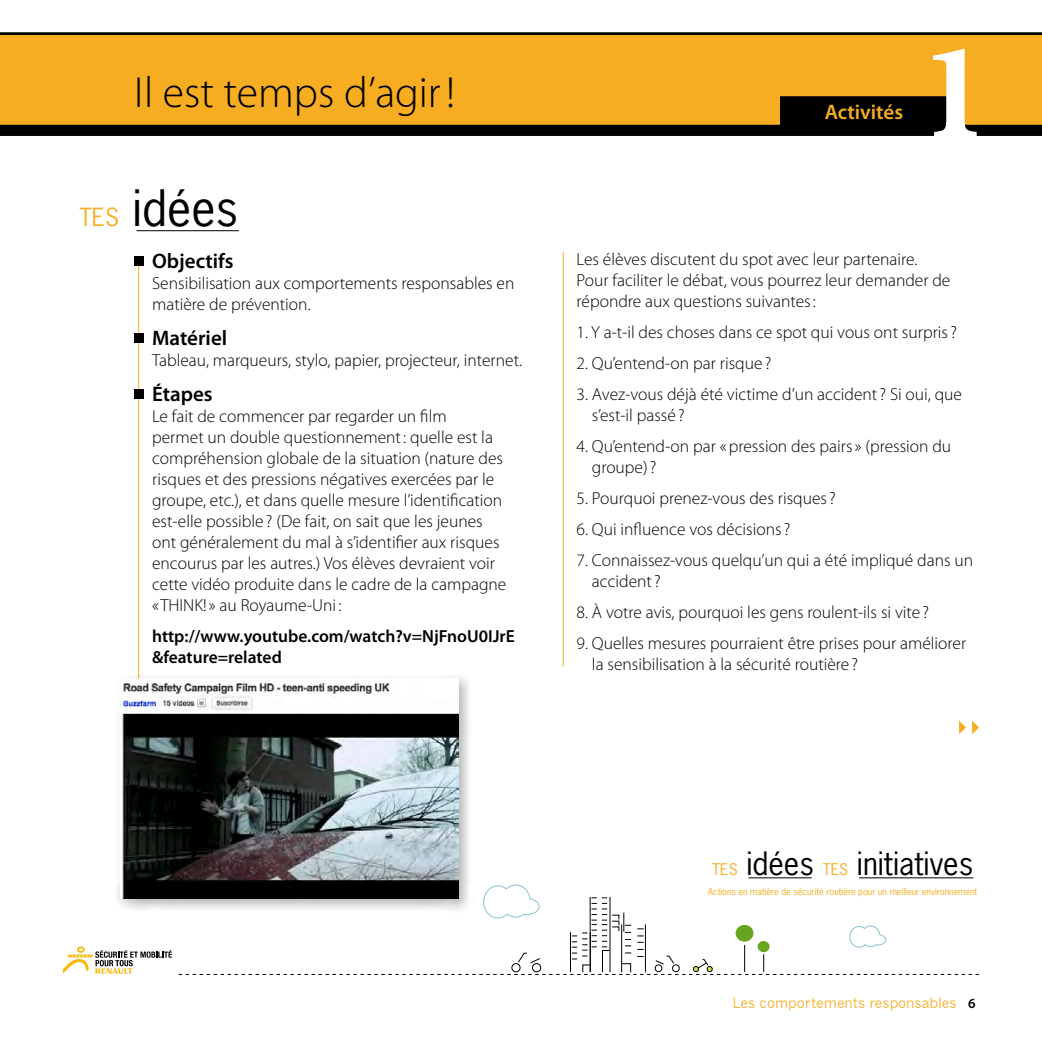
<style>
.page{position:relative;width:1042px;height:1042px;background:#fff}
.page>*{position:absolute;margin:0;border:0;box-sizing:border-box;transform-origin:0 0}
.t1{font:700 138.78px "Minion Pro";color:#fff}
.t2{font:47.25px "News Gothic Std";color:#000}
.t3{font:300 43.75px "Myriad Pro";color:#000}
.t4{font:30.28px "News Gothic Std";color:#000}
.t5{font:600 21px "Myriad Pro";color:#000}
.t6{font:600 21px "Myriad Pro";color:#f7ad21}
.t7{font:300 17.5px/21px "Myriad Pro";color:#000}
.t8{font:600 17.5px/21px "Myriad Pro";color:#000}
.t9{font:14px "News Gothic";color:#f7ad21}
.t10{font:9.1px "News Gothic Std";color:#f7ad21}
.s1{font-size:23.62px;color:#f7ad21}
.s2{font-size:15.05px;color:#f7ad21}
.s3{font-family:"Myriad Pro";font-weight:600;color:#000}
</style>
<div class="page">
<svg style="left:63px;top:946px;width:109px;height:28px"></svg>
<hr style="left:748px;top:877px;width:64px;height:1px;background:#000">
<hr style="left:859px;top:877px;width:114px;height:1px;background:#000">
<svg style="left:0;top:32px;width:1042px;height:4px;background:#4d3b18"></svg>
<div style="left:0;top:36px;width:1042px;height:99px;background:#f7ad21"></div>
<div style="left:781px;top:97px;width:175px;height:32px;background:#000"></div>
<div style="left:780px;top:96px;width:176px;height:34px;border:2px solid #000"></div>
<svg style="left:179px;top:884px;width:800px;height:91px"></svg>
<svg style="left:0;top:125px;width:1042px;height:11px;background:#000"></svg>
<hr style="left:138px;top:259px;width:1px;height:555px;background:#f7ad21">
<hr style="left:563px;top:252px;width:1px;height:414px;background:#f7ad21">
<div style="left:134px;top:256px;width:10px;height:10px;background:#000"></div>
<div style="left:134px;top:333px;width:10px;height:9px;background:#000"></div>
<div style="left:134px;top:389px;width:10px;height:10px;background:#000"></div>
<div style="left:115px;top:673px;width:359px;height:240px;background:#000;opacity:.3"></div>
<img style="left:120px;top:678px;width:339px;height:220px">
<svg style="left:972px;top:720px;width:7px;height:14px"></svg>
<svg style="left:959px;top:720px;width:7px;height:14px"></svg>
<hr style="left:136px;top:230px;width:103px;height:1px;background:#000">
<h3 class="t3" style="left:134px;top:69px;width:323px">Il est temps d’agir!</h3>
<h2 class="t2" style="left:79px;top:178px;width:160px"><span class="s1">TES</span> idées</h2>
<p class="t5" style="left:152px;top:249px;width:83px">Objectifs</p>
<p class="t7" style="left:152px;top:273px;width:364px">Sensibilisation aux comportements responsables en matière de prévention.</p>
<p class="t5" style="left:152px;top:326px;width:77px">Matériel</p>
<p class="t7" style="left:152px;top:350px;width:371px">Tableau, marqueurs, stylo, papier, projecteur, internet.</p>
<p class="t5" style="left:152px;top:382px;width:62px">Étapes</p>
<p class="t7" style="left:152px;top:406px;width:356px">Le fait de commencer par regarder un film<br>permet un double questionnement: quelle est la compréhension globale de la situation (nature des risques et des pressions négatives exercées par le groupe, etc.), et dans quelle mesure l’identification est-elle possible ? (De fait, on sait que les jeunes ont généralement du mal à s’identifier aux risques encourus par les autres.) Vos élèves devraient voir cette vidéo produite dans le cadre de la campagne «THINK!» au Royaume-Uni :</p>
<p class="t8" style="left:152px;top:626px;width:364px">http://www.youtube.com/watch?v=NjFnoU0IJrE &amp;feature=related</p>
<p class="t6" style="left:824px;top:101px;width:80px">Activités</p>
<h1 class="t1" style="left:920px;top:9px;width:71px">1</h1>
<p class="t7" style="left:576px;top:249px;width:375px">Les élèves discutent du spot avec leur partenaire.<br>Pour faciliter le débat, vous pourrez leur demander de répondre aux questions suivantes:</p>
<p class="t7" style="left:576px;top:322px;width:382px">1. Y a-t-il des choses dans ce spot qui vous ont surpris?</p>
<p class="t7" style="left:576px;top:353px;width:196px">2. Qu’entend-on par risque ?</p>
<p class="t7" style="left:592px;top:384px;width:371px;text-indent:-15px">3. Avez-vous déjà été victime d’un accident? Si oui, que s’est-il passé ?</p>
<p class="t7" style="left:592px;top:436px;width:361px;text-indent:-15px">4. Qu’entend-on par «pression des pairs» (pression du groupe)?</p>
<p class="t7" style="left:576px;top:488px;width:261px">5. Pourquoi prenez-vous des risques?</p>
<p class="t7" style="left:576px;top:519px;width:215px">6. Qui influence vos décisions?</p>
<p class="t7" style="left:592px;top:550px;width:383px;text-indent:-15px">7. Connaissez-vous quelqu’un qui a été impliqué dans un accident?</p>
<p class="t7" style="left:576px;top:601px;width:354px">8. À votre avis, pourquoi les gens roulent-ils si vite ?</p>
<p class="t7" style="left:592px;top:632px;width:376px;text-indent:-15px">9. Quelles mesures pourraient être prises pour améliorer la sensibilisation à la sécurité routière ?</p>
<h3 class="t4" style="left:712px;top:844px;width:262px"><span class="s2">TES</span> idées <span class="s2">TES</span> initiatives</h3>
<p class="t10" style="left:708px;top:886px;width:271px">Actions en matière de sécurité routière pour un meilleur environnement</p>
<p class="t9" style="left:732px;top:994px;width:245px">Les comportements responsables <span class="s3">6</span></p>
</div>
